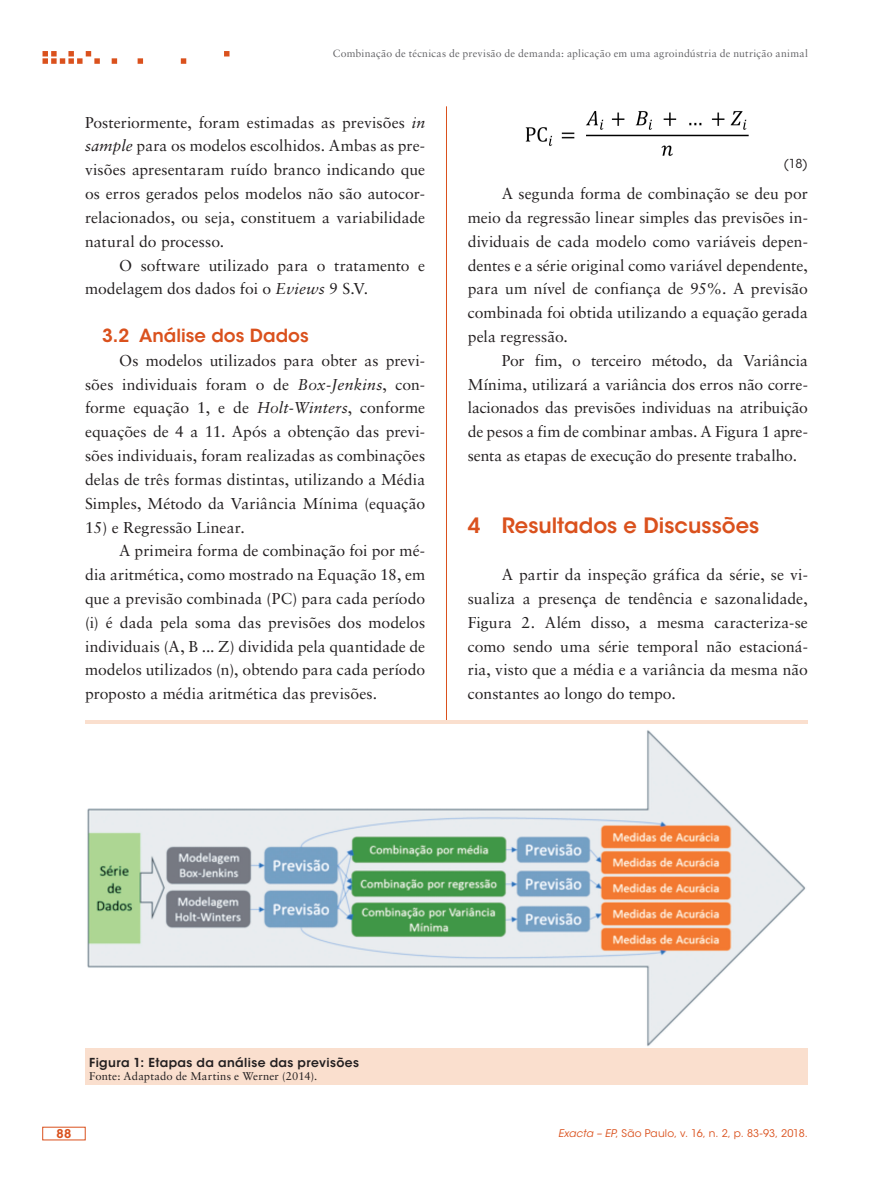
<style>
.page{position:relative;width:893px;height:1191px;background:#fff}
.page>*{position:absolute;margin:0;border:0;box-sizing:border-box;transform-origin:0 0}
.ex_Subtitulo{font:600 21px "ITC Avant Garde Std";color:#da511d}
.ex_Subtitulo_2{font:600 18px "ITC Avant Garde Std";color:#da511d}
.ex_Normal{font:15.75px/23.9px "Sabon LT Std";color:#231f20;text-align:justify}
.ex_Tabela_-_titulo{font:600 12.3px "ITC Avant Garde Std";letter-spacing:.03em;color:#231f20}
.ex_Tabela_-_corpo{font:12.3px "ITC Avant Garde Std";color:#231f20}
.t1{font:600 12px "ITC Avant Garde Std";color:#da511d}
.ex_Tabela_-_nota{font:11.25px "Sabon LT Std";letter-spacing:.01em;color:#231f20}
.t2{font:10.5px "Sabon LT Std";letter-spacing:.02em;color:#636366}
.t3{font:10.5px "ITC Avant Garde Std";letter-spacing:.02em;color:#da511d}
.s1{font-style:italic}
</style>
<div class="page">
<hr style="left:446px;top:106px;width:1px;height:978px;background:#da511d">
<svg style="left:43px;top:51px;width:186px;height:13px"></svg>
<img style="left:525px;top:111px;width:224px;height:45px">
<div style="left:85px;top:720px;width:723px;height:364px;background:#fadfce"></div>
<img style="left:85px;top:724px;width:723px;height:323px">
<p class="t2" style="left:333px;top:47px;width:477px">Combinação de técnicas de previsão de demanda: aplicação em uma agroindústria de nutrição animal</p>
<p class="ex_Normal" style="left:85px;top:110px;width:342px">Posteriormente, foram estimadas as previsões <span class="s1">in sample</span> para os modelos escolhidos. Ambas as pre&shy;visões apresentaram ruído branco indicando que os erros gerados pelos modelos não são autocor&shy;relacionados, ou seja, constituem a variabilidade natural do processo.</p>
<p class="ex_Normal" style="left:85px;top:253px;width:342px;text-indent:34px">O software utilizado para o tratamento e modelagem dos dados foi o <span class="s1">Eviews</span> 9 S.V.</p>
<p class="ex_Subtitulo_2" style="left:102px;top:324px;width:208px">3.2 Análise dos Dados</p>
<p class="ex_Normal" style="left:85px;top:348px;width:342px;text-indent:34px">Os modelos utilizados para obter as previ&shy;sões individuais foram o de <span class="s1">Box-Jenkins</span>, con&shy;forme equação 1, e de <span class="s1">Holt-Winters</span>, conforme equações de 4 a 11. Após a obtenção das previ&shy;sões individuais, foram realizadas as combinações delas de três formas distintas, utilizando a Média Simples, Método da Variância Mínima (equação</p>
<p class="ex_Normal" style="left:85px;top:515px;width:161px">15) e Regressão Linear.</p>
<p class="ex_Normal" style="left:85px;top:539px;width:342px;text-indent:34px">A primeira forma de combinação foi por mé&shy;dia aritmética, como mostrado na Equação 18, em que a previsão combinada (PC) para cada período (i) é dada pela soma das previsões dos modelos individuais (A, B ... Z) dividida pela quantidade de modelos utilizados (n), obtendo para cada período proposto a média aritmética das previsões.</p>
<p class="ex_Tabela_-_corpo" style="left:783px;top:156px;width:26px">(18)</p>
<p class="ex_Normal" style="left:468px;top:181px;width:342px;text-indent:34px">A segunda forma de combinação se deu por meio da regressão linear simples das previsões in&shy;dividuais de cada modelo como variáveis depen&shy;dentes e a série original como variável dependente, para um nível de confiança de 95%. A previsão combinada foi obtida utilizando a equação gerada pela regressão.</p>
<p class="ex_Normal" style="left:468px;top:348px;width:342px;text-indent:34px">Por fim, o terceiro método, da Variância Mínima, utilizará a variância dos erros não corre&shy;lacionados das previsões individuas na atribuição de pesos a fim de combinar ambas. A Figura 1 apre&shy;senta as etapas de execução do presente trabalho.</p>
<p class="ex_Subtitulo" style="left:468px;top:511px;width:293px">4 Resultados e Discussões</p>
<p class="ex_Normal" style="left:468px;top:562px;width:342px;text-indent:34px">A partir da inspeção gráfica da série, se vi&shy;sualiza a presença de tendência e sazonalidade, Figura 2. Além disso, a mesma caracteriza-se como sendo uma série temporal não estacioná&shy;ria, visto que a média e a variância da mesma não constantes ao longo do tempo.</p>
<p class="ex_Tabela_-_titulo" style="left:89px;top:1054px;width:271px">Figura 1: Etapas da análise das previsões</p>
<p class="ex_Tabela_-_nota" style="left:89px;top:1069px;width:229px">Fonte: Adaptado de Martins e Werner (2014).</p>
<p class="t1" style="left:57px;top:1126px;width:16px">88</p>
<p class="t3" style="left:558px;top:1127px;width:251px"><span class="s1">Exacta – EP</span>, São Paulo, v. 16, n. 2, p. 83-93, 2018.</p>
</div>
